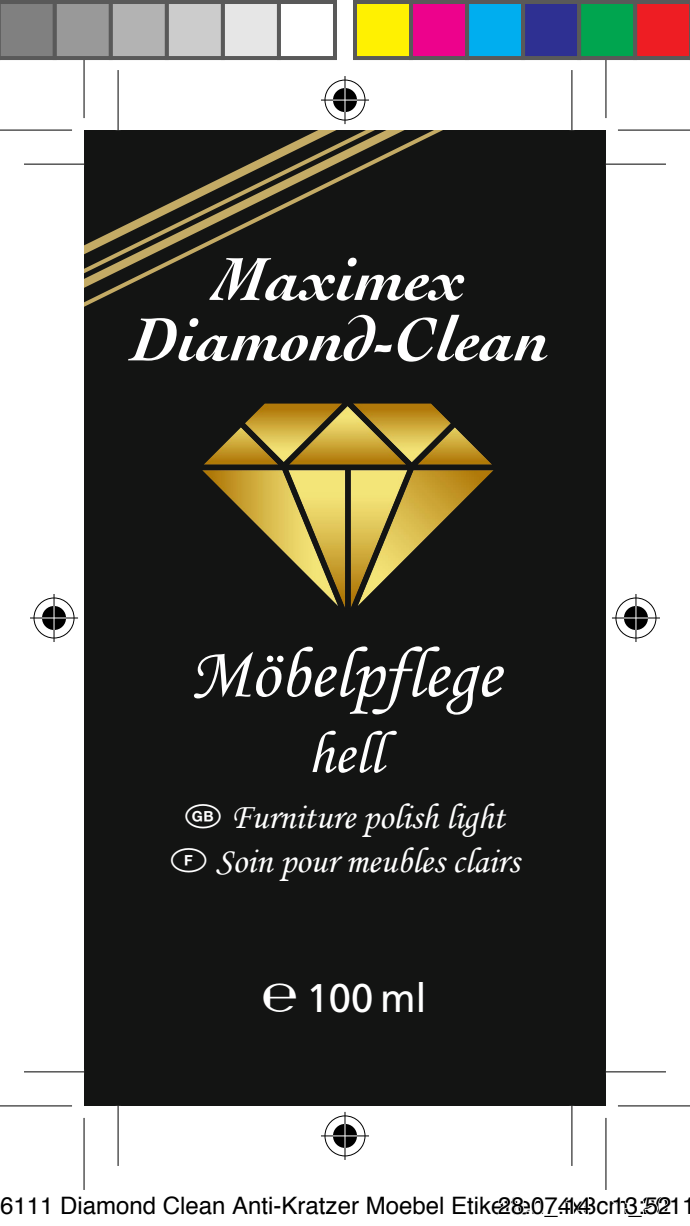
<style>
.page{position:relative;width:690px;height:1226px;background:#fff}
.page>*{position:absolute;margin:0;border:0;box-sizing:border-box;transform-origin:0 0}
.t1{font:72px "Monotype Corsiva";color:#fff}
.t2{font:italic 700 64px/60.4px "Cochin";color:#fff;text-align:center}
.t3{font:60px "Monotype Corsiva";color:#fff}
.t4{font:40px "Frutiger";color:#fff}
.t5{font:36px/44px "Monotype Corsiva";color:#fff}
.t6{font:24px "Helvetica";color:#000}
.s1{font-family:"National Codes Europe"}
</style>
<div class="page">
<div style="left:84px;top:130px;width:522px;height:975px;background:#131413"></div>
<svg style="left:84px;top:130px;width:522px;height:177px"></svg>
<div style="left:24px;top:1069px;width:60px;height:5px;background:#9f9f9f"></div>
<div style="left:606px;top:1069px;width:60px;height:5px;background:#9f9f9f"></div>
<svg style="left:572px;top:70px;width:1px;height:60px"></svg>
<svg style="left:569px;top:1105px;width:5px;height:60px"></svg>
<hr style="left:24px;top:163px;width:60px;height:2px;background:#000">
<hr style="left:606px;top:163px;width:60px;height:2px;background:#000">
<hr style="left:24px;top:1070px;width:60px;height:2px;background:#000">
<hr style="left:606px;top:1070px;width:60px;height:2px;background:#000">
<hr style="left:117px;top:70px;width:2px;height:60px;background:#000">
<hr style="left:117px;top:1105px;width:2px;height:60px;background:#000">
<hr style="left:571px;top:70px;width:1px;height:60px;background:#000">
<hr style="left:571px;top:1105px;width:1px;height:60px;background:#000">
<div style="left:0;top:1103px;width:72px;height:5px;background:#959595"></div>
<div style="left:618px;top:1103px;width:72px;height:5px;background:#959595"></div>
<svg style="left:606px;top:60px;width:1px;height:58px"></svg>
<svg style="left:606px;top:1118px;width:1px;height:71px"></svg>
<hr style="left:0;top:129px;width:72px;height:2px;background:#000">
<hr style="left:618px;top:129px;width:72px;height:2px;background:#000">
<hr style="left:0;top:1104px;width:72px;height:2px;background:#000">
<hr style="left:618px;top:1104px;width:72px;height:2px;background:#000">
<hr style="left:83px;top:46px;width:2px;height:72px;background:#000">
<hr style="left:83px;top:1117px;width:2px;height:72px;background:#000">
<hr style="left:605px;top:46px;width:1px;height:72px;background:#000">
<hr style="left:605px;top:1117px;width:1px;height:72px;background:#000">
<div style="left:322px;top:78px;width:45px;height:45px;border:5px solid #fff;border-radius:50%"></div>
<div style="left:321px;top:98px;width:48px;height:5px;background:#fff"></div>
<svg style="left:342px;top:76px;width:5px;height:48px"></svg>
<div style="left:330px;top:86px;width:29px;height:29px;border:5px solid #fff;border-radius:50%"></div>
<div style="left:324px;top:80px;width:41px;height:41px;border:1px solid #000;border-radius:50%"></div>
<hr style="left:321px;top:99px;width:48px;height:2px;background:#000">
<hr style="left:344px;top:76px;width:1px;height:48px;background:#000">
<div style="left:333px;top:88px;width:24px;height:24px;background:#000;border-radius:50%"></div>
<hr style="left:333px;top:99px;width:24px;height:2px;background:#fff">
<svg style="left:344px;top:88px;width:1px;height:24px"></svg>
<div style="left:322px;top:1113px;width:45px;height:45px;border:5px solid #fff;border-radius:50%"></div>
<svg style="left:321px;top:1133px;width:48px;height:5px"></svg>
<svg style="left:342px;top:1112px;width:5px;height:47px"></svg>
<div style="left:330px;top:1121px;width:29px;height:29px;border:5px solid #fff;border-radius:50%"></div>
<div style="left:324px;top:1115px;width:41px;height:41px;border:1px solid #000;border-radius:50%"></div>
<hr style="left:321px;top:1134px;width:48px;height:2px;background:#000">
<hr style="left:344px;top:1111px;width:1px;height:48px;background:#000">
<svg style="left:333px;top:1123px;width:24px;height:24px"></svg>
<hr style="left:333px;top:1134px;width:24px;height:2px;background:#fff">
<svg style="left:344px;top:1123px;width:1px;height:24px"></svg>
<div style="left:32px;top:595px;width:44px;height:45px;border:5px solid #fff;border-radius:50%"></div>
<svg style="left:30px;top:615px;width:48px;height:5px"></svg>
<hr style="left:52px;top:594px;width:4px;height:48px;background:#fff">
<div style="left:40px;top:603px;width:28px;height:29px;border:5px solid #fff;border-radius:50%"></div>
<div style="left:34px;top:597px;width:40px;height:41px;border:1px solid #000;border-radius:50%"></div>
<hr style="left:30px;top:617px;width:48px;height:1px;background:#000">
<hr style="left:53px;top:594px;width:2px;height:48px;background:#000">
<div style="left:42px;top:606px;width:24px;height:24px;background:#000;border-radius:50%"></div>
<svg style="left:42px;top:617px;width:24px;height:1px"></svg>
<hr style="left:53px;top:606px;width:2px;height:24px;background:#fff">
<div style="left:613px;top:595px;width:45px;height:45px;border:5px solid #fff;border-radius:50%"></div>
<svg style="left:612px;top:615px;width:48px;height:5px"></svg>
<svg style="left:633px;top:594px;width:5px;height:48px"></svg>
<div style="left:621px;top:603px;width:29px;height:29px;border:5px solid #fff;border-radius:50%"></div>
<div style="left:615px;top:597px;width:41px;height:41px;border:1px solid #000;border-radius:50%"></div>
<hr style="left:612px;top:617px;width:48px;height:1px;background:#000">
<hr style="left:635px;top:594px;width:1px;height:48px;background:#000">
<svg style="left:624px;top:606px;width:24px;height:24px"></svg>
<svg style="left:0;top:0;width:53px;height:60px"></svg>
<div style="left:55px;top:2px;width:56px;height:56px;background:#999"></div>
<div style="left:53px;top:0;width:60px;height:60px;border:4px solid #595959"></div>
<div style="left:111px;top:2px;width:56px;height:56px;background:#b3b3b3"></div>
<div style="left:109px;top:0;width:60px;height:60px;border:4px solid #595959"></div>
<div style="left:167px;top:2px;width:56px;height:56px;background:#ccc"></div>
<div style="left:165px;top:0;width:60px;height:60px;border:4px solid #595959"></div>
<div style="left:223px;top:2px;width:56px;height:56px;background:#e6e6e6"></div>
<div style="left:221px;top:0;width:60px;height:60px;border:4px solid #595959"></div>
<div style="left:277px;top:0;width:60px;height:60px;border:4px solid #595959"></div>
<div style="left:355px;top:2px;width:56px;height:56px;background:#fff101"></div>
<div style="left:353px;top:0;width:60px;height:60px;border:4px solid #595959"></div>
<div style="left:411px;top:2px;width:56px;height:56px;background:#ed028c"></div>
<div style="left:409px;top:0;width:60px;height:60px;border:4px solid #595959"></div>
<div style="left:467px;top:2px;width:56px;height:56px;background:#00aeef"></div>
<div style="left:465px;top:0;width:60px;height:60px;border:4px solid #595959"></div>
<div style="left:523px;top:2px;width:56px;height:56px;background:#2e3092"></div>
<div style="left:521px;top:0;width:60px;height:60px;border:4px solid #595959"></div>
<div style="left:579px;top:2px;width:56px;height:56px;background:#00a54f"></div>
<div style="left:577px;top:0;width:60px;height:60px;border:4px solid #595959"></div>
<svg style="left:633px;top:0;width:57px;height:60px"></svg>
<img style="left:202px;top:403px;width:292px;height:204px">
<h2 class="t2" style="left:132px;top:245px;width:419px">Maximex<br>Diamond-Clean</h2>
<h1 class="t1" style="left:189px;top:630px;width:313px">Möbelpflege</h1>
<h3 class="t3" style="left:307px;top:717px;width:77px">hell</h3>
<h3 class="t5" style="left:171px;top:795px;width:350px;text-indent:59px">Furniture polish light<br><span class="s1">F</span> Soin pour meubles clairs</h3>
<h3 class="t4" style="left:306px;top:974px;width:122px">100 ml</h3>
<p class="t6" style="left:0;top:1186px;width:696px">6111 Diamond Clean Anti-Kratzer Moebel Etiketten_4x8cm_2011</p>
<p class="t6" style="left:498px;top:1186px;width:175px">28.07.14 13:52</p>
</div>
